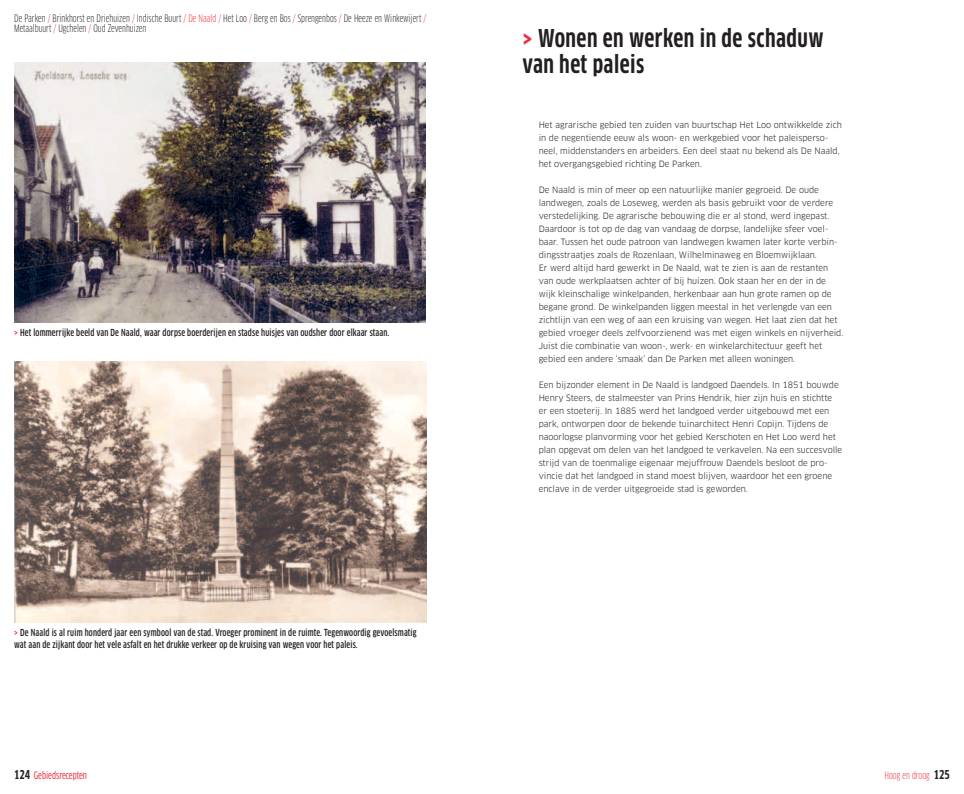
<style>
.page{position:relative;width:964px;height:794px;background:#fff}
.page>*{position:absolute;margin:0;border:0;box-sizing:border-box;transform-origin:0 0}
.t1{font:700 24px/26px "Clan Cond";letter-spacing:.02em;color:#231f20}
.t2{font:10px/10px "Clan Cond";color:#231f20}
.t3{font:10px "Clan Cond News";color:#ee2e3c}
.t4{font:10px "Clan Cond";color:#ee2e3c}
.t5{font:500 9.5px/12px "Clan Cond";letter-spacing:.015em;color:#231f20}
.t6{font:8.5px/13px "Clan";color:#231f20}
.s1{color:#ee2e3c}
.s2{font-family:"Clan Cond";font-weight:700;font-size:12px;color:#231f20}
.s3{font-weight:700;font-size:12px;color:#231f20}
</style>
<div class="page">
<img style="left:14px;top:362px;width:412px;height:260px">
<img style="left:14px;top:63px;width:411px;height:260px">
<p class="t2" style="left:14px;top:13px;width:414px">De Parken <span class="s1">/</span> Brinkhorst en Driehuizen <span class="s1">/</span> Indische Buurt <span class="s1">/ De Naald /</span> Het Loo <span class="s1">/</span> Berg en Bos <span class="s1">/</span> Sprengenbos <span class="s1">/</span> De Heeze en Winkewijert <span class="s1">/<br></span>Metaalbuurt <span class="s1">/</span> Ugchelen <span class="s1">/</span> Oud Zevenhuizen</p>
<p class="t5" style="left:14px;top:327px;width:377px"><span class="s1">&gt;</span> Het lommerrijke beeld van De Naald, waar dorpse boerderijen en stadse huisjes van oudsher door elkaar staan.</p>
<p class="t5" style="left:14px;top:626px;width:404px"><span class="s1">&gt;</span> De Naald is al ruim honderd jaar een symbool van de stad. Vroeger prominent in de ruimte. Tegenwoordig gevoelsmatig wat aan de zijkant door het vele asfalt en het drukke verkeer op de kruising van wegen voor het paleis.</p>
<h1 class="t1" style="left:522px;top:26px;width:303px"><span class="s1">&gt;</span> Wonen en werken in de schaduw van het paleis</h1>
<p class="t6" style="left:539px;top:118px;width:305px">Het agrarische gebied ten zuiden van buurtschap Het Loo ontwikkelde zich in de negentiende eeuw als woon- en werkgebied voor het paleisperso&shy;neel, middenstanders en arbeiders. Een deel staat nu bekend als De Naald, het overgangsgebied richting De Parken.</p>
<p class="t6" style="left:539px;top:183px;width:306px">De Naald is min of meer op een natuurlijke manier gegroeid. De oude landwegen, zoals de Loseweg, werden als basis gebruikt voor de verdere verstedelijking. De agrarische bebouwing die er al stond, werd ingepast.<br>Daardoor is tot op de dag van vandaag de dorpse, landelijke sfeer voel&shy;baar. Tussen het oude patroon van landwegen kwamen later korte verbin&shy;dingsstraatjes zoals de Rozenlaan, Wilhelminaweg en Bloemwijklaan.<br>Er werd altijd hard gewerkt in De Naald, wat te zien is aan de restanten van oude werkplaatsen achter of bij huizen. Ook staan her en der in de wijk kleinschalige winkelpanden, herkenbaar aan hun grote ramen op de begane grond. De winkelpanden liggen meestal in het verlengde van een zichtlijn van een weg of aan een kruising van wegen. Het laat zien dat het gebied vroeger deels zelfvoorzienend was met eigen winkels en nijverheid.<br>Juist die combinatie van woon-, werk- en winkelarchitectuur geeft het gebied een andere ‘smaak’ dan De Parken met alleen woningen.</p>
<p class="t6" style="left:539px;top:378px;width:305px">Een bijzonder element in De Naald is landgoed Daendels. In 1851 bouwde Henry Steers, de stalmeester van Prins Hendrik, hier zijn huis en stichtte er een stoeterij. In 1885 werd het landgoed verder uitgebouwd met een park, ontworpen door de bekende tuinarchitect Henri Copijn. Tijdens de naoorlogse planvorming voor het gebied Kerschoten en Het Loo werd het plan opgevat om delen van het landgoed te verkavelen. Na een succesvolle strijd van de toenmalige eigenaar mejuffrouw Daendels besloot de pro&shy;vincie dat het landgoed in stand moest blijven, waardoor het een groene enclave in de verder uitgegroeide stad is geworden.</p>
<p class="t3" style="left:14px;top:769px;width:74px"><span class="s2">124</span> Gebiedsrecepten</p>
<p class="t4" style="left:884px;top:769px;width:67px">Hoog en droog <span class="s3">125</span></p>
</div>
